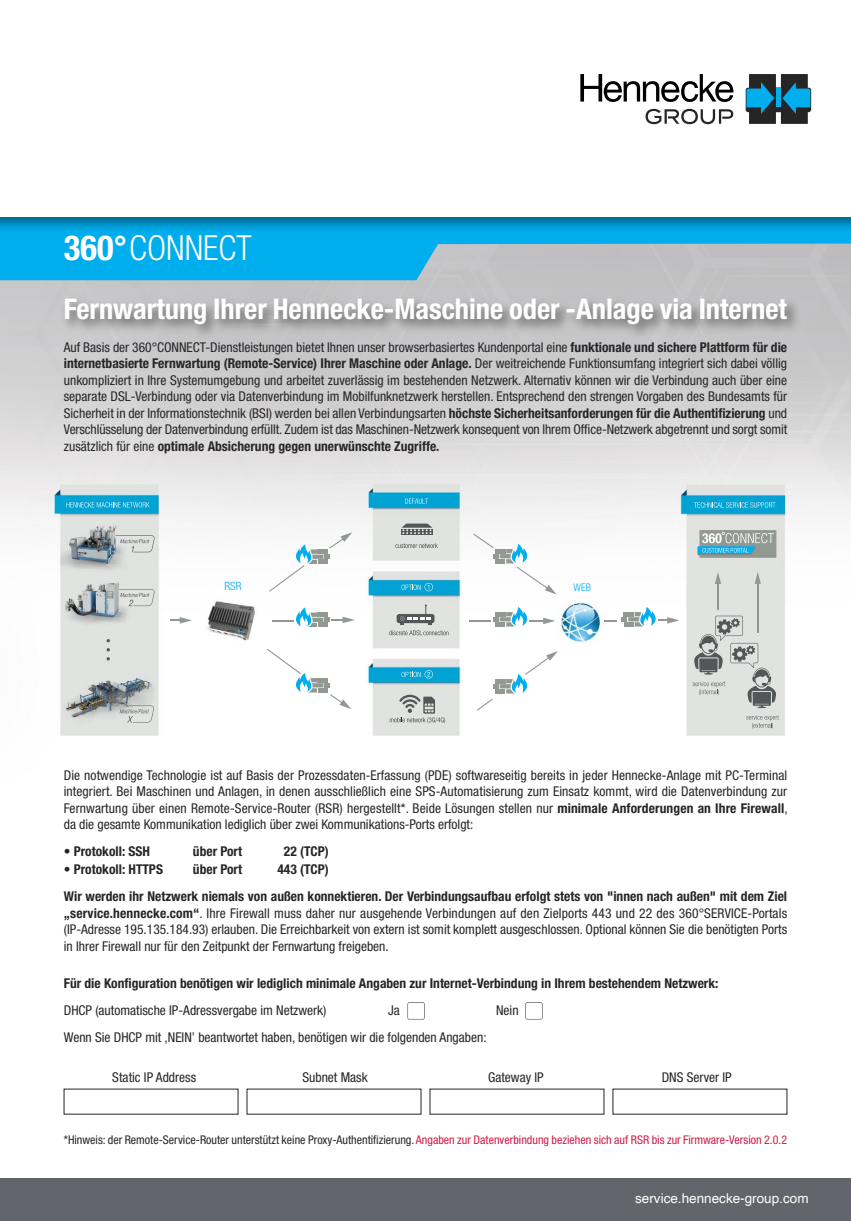
<style>
.page{position:relative;width:851px;height:1221px;background:#fff}
.page>*{position:absolute;margin:0;border:0;box-sizing:border-box;transform-origin:0 0}
.t1{font:300 condensed 34.5px "Helvetica Neue LT Std";color:#fff}
.t2{font:700 condensed 28.5px "Helvetica Neue LT Std";color:#fff}
.t3{font:condensed 13.5px/16.5px "Helvetica Neue LT Std";color:#272526;text-align:justify}
.t4{font:700 condensed 13.5px "Helvetica Neue LT Std";color:#272526}
.t5{font:13.5px "Helvetica";color:#fff}
.t6{font:condensed 12px "Helvetica Neue LT Std";color:#272526}
.t7{font:300 condensed 11.4px "Helvetica Neue LT Std";color:#00aded}
.t8{font:300 condensed 10.5px "Helvetica Neue LT Std";color:#00aded}
.s1{font-weight:700}
.s2{color:#cc1d48}
</style>
<div class="page">
<img style="left:0;top:280px;width:850px;height:456px">
<svg style="left:0;top:236px;width:850px;height:44px;background:#4eb5db"></svg>
<img style="left:0;top:217px;width:850px;height:19px">
<img style="left:44px;top:288px;width:775px;height:64px">
<div style="left:0;top:1178px;width:850px;height:42px;background:#62666c"></div>
<div style="left:407px;top:1002px;width:17px;height:17px;border:1px solid #272526;border-radius:2px"></div>
<div style="left:525px;top:1002px;width:17px;height:17px;border:1px solid #272526;border-radius:2px"></div>
<svg style="left:746px;top:714px;width:32px;height:14px"></svg>
<svg style="left:692px;top:572px;width:84px;height:136px;background:#caccca"></svg>
<svg style="left:115px;top:535px;width:40px;height:17px"></svg>
<svg style="left:119px;top:589px;width:35px;height:17px"></svg>
<svg style="left:120px;top:705px;width:34px;height:17px"></svg>
<svg style="left:67px;top:502px;width:82px;height:5px"></svg>
<svg style="left:396px;top:604px;width:38px;height:20px"></svg>
<svg style="left:389px;top:630px;width:59px;height:5px"></svg>
<svg style="left:401px;top:583px;width:32px;height:8px"></svg>
<svg style="left:401px;top:523px;width:31px;height:11px"></svg>
<svg style="left:395px;top:543px;width:42px;height:5px"></svg>
<svg style="left:405px;top:498px;width:23px;height:5px"></svg>
<svg style="left:390px;top:694px;width:55px;height:29px;background:#c0c3c0"></svg>
<svg style="left:401px;top:670px;width:32px;height:8px"></svg>
<svg style="left:170px;top:617px;width:22px;height:6px"></svg>
<svg style="left:267px;top:648px;width:84px;height:61px"></svg>
<svg style="left:272px;top:607px;width:83px;height:20px"></svg>
<svg style="left:473px;top:533px;width:83px;height:61px"></svg>
<svg style="left:469px;top:607px;width:86px;height:19px"></svg>
<svg style="left:477px;top:651px;width:81px;height:59px"></svg>
<svg style="left:604px;top:607px;width:75px;height:19px"></svg>
<svg style="left:269px;top:532px;width:83px;height:59px"></svg>
<svg style="left:693px;top:502px;width:82px;height:5px"></svg>
<div style="left:699px;top:530px;width:77px;height:27px;background:#929992"></div>
<svg style="left:697px;top:532px;width:76px;height:24px"></svg>
<svg style="left:580px;top:74px;width:153px;height:28px"></svg>
<svg style="left:745px;top:74px;width:66px;height:50px;background:#30677c"></svg>
<svg style="left:645px;top:109px;width:88px;height:15px"></svg>
<p class="t1" style="left:64px;top:228px;width:189px"><span class="s1">360°</span>CONNECT</p>
<p class="t2" style="left:64px;top:298px;width:724px">Fernwartung Ihrer Hennecke-Maschine oder -Anlage via Internet</p>
<p class="t3" style="left:64px;top:340px;width:724px">Auf Basis der 360°CONNECT-Dienstleistungen bietet Ihnen unser browserbasiertes Kundenportal eine <span class="s1">funktionale und sichere Plattform für die internetbasierte Fernwartung (Remote-Service) Ihrer Maschine oder Anlage.</span> Der weitreichende Funktionsumfang integriert sich dabei völlig unkompliziert in Ihre Systemumgebung und arbeitet zuverlässig im bestehenden Netzwerk. Alternativ können wir die Verbindung auch über eine separate DSL-Verbindung oder via Datenverbindung im Mobilfunknetzwerk herstellen. Entsprechend den strengen Vorgaben des Bundesamts für Sicherheit in der Informationstechnik (BSI) werden bei allen Verbindungsarten <span class="s1">höchste Sicherheitsanforderungen für die Authentifizierung</span> und Verschlüsselung der Datenverbindung erfüllt. Zudem ist das Maschinen-Netzwerk konsequent von Ihrem Office-Netzwerk abgetrennt und sorgt somit zusätzlich für eine <span class="s1">optimale Absicherung gegen unerwünschte Zugriffe.</span></p>
<p class="t7" style="left:224px;top:579px;width:18px">RSR</p>
<p class="t8" style="left:573px;top:581px;width:19px">WEB</p>
<p class="t3" style="left:64px;top:767px;width:724px">Die notwendige Technologie ist auf Basis der Prozessdaten-Erfassung (PDE) softwareseitig bereits in jeder Hennecke-Anlage mit PC-Terminal</p>
<p class="t3" style="left:64px;top:784px;width:724px">integriert. Bei Maschinen und Anlagen, in denen ausschließlich eine SPS-Automatisierung zum Einsatz kommt, wird die Datenverbindung zur</p>
<p class="t3" style="left:64px;top:800px;width:725px">Fernwartung über einen Remote-Service-Router (RSR) hergestellt*. Beide Lösungen stellen nur <span class="s1">minimale Anforderungen an Ihre Firewall</span>,</p>
<p class="t3" style="left:64px;top:817px;width:411px">da die gesamte Kommunikation lediglich über zwei Kommunikations-Ports erfolgt:</p>
<p class="t4" style="left:64px;top:846px;width:88px">• Protokoll: SSH</p>
<p class="t4" style="left:193px;top:846px;width:51px">über Port</p>
<p class="t4" style="left:284px;top:846px;width:46px">22 (TCP)</p>
<p class="t4" style="left:64px;top:864px;width:101px">• Protokoll: HTTPS</p>
<p class="t4" style="left:193px;top:864px;width:51px">über Port</p>
<p class="t4" style="left:277px;top:864px;width:53px">443 (TCP)</p>
<p class="t4" style="left:64px;top:891px;width:724px">Wir werden ihr Netzwerk niemals von außen konnektieren. Der Verbindungsaufbau erfolgt stets von "innen nach außen" mit dem Ziel</p>
<p class="t3" style="left:64px;top:905px;width:724px"><span class="s1">„service.hennecke.com“</span>. Ihre Firewall muss daher nur ausgehende Verbindungen auf den Zielports 443 und 22 des 360°SERVICE-Portals</p>
<p class="t3" style="left:64px;top:922px;width:724px">(IP-Adresse 195.135.184.93) erlauben. Die Erreichbarkeit von extern ist somit komplett ausgeschlossen. Optional können Sie die benötigten Ports in Ihrer Firewall nur für den Zeitpunkt der Fernwartung freigeben.</p>
<p class="t4" style="left:64px;top:978px;width:656px">Für die Konfiguration benötigen wir lediglich minimale Angaben zur Internet-Verbindung in Ihrem bestehendem Netzwerk:</p>
<p class="t3" style="left:64px;top:1003px;width:264px">DHCP (automatische IP-Adressvergabe im Netzwerk)</p>
<p class="t3" style="left:388px;top:1003px;width:13px">Ja</p>
<p class="t3" style="left:496px;top:1003px;width:24px">Nein</p>
<p class="t3" style="left:64px;top:1030px;width:424px">Wenn Sie DHCP mit ‚NEIN’ beantwortet haben, benötigen wir die folgenden Angaben:</p>
<p class="t3" style="left:112px;top:1069px;width:85px">Static IP Address</p>
<p class="t3" style="left:302px;top:1069px;width:67px">Subnet Mask</p>
<p class="t3" style="left:488px;top:1069px;width:57px">Gateway IP</p>
<p class="t3" style="left:661px;top:1069px;width:71px">DNS Server IP</p>
<p class="t6" style="left:64px;top:1135px;width:724px">*Hinweis: der Remote-Service-Router unterstützt keine Proxy-Authentifizierung. <span class="s2">Angaben zur Datenverbindung beziehen sich auf RSR bis zur Firmware-Version 2.0.2</span></p>
<p class="t5" style="left:635px;top:1192px;width:175px">service.hennecke-group.com</p>
</div>
